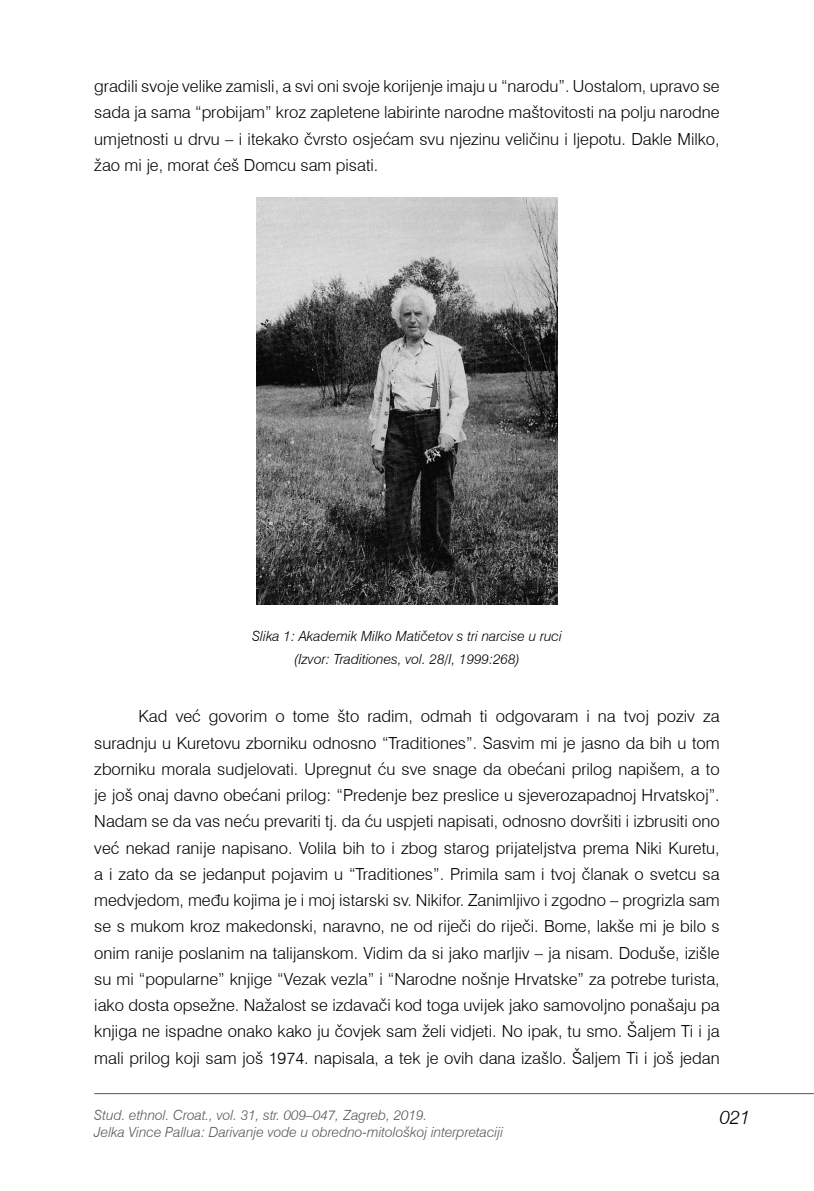
<style>
.page{position:relative;width:814px;height:1191px;background:#fff}
.page>*{position:absolute;margin:0;border:0;box-sizing:border-box;transform-origin:0 0}
.t1{font:italic 300 19.25px "Swiss 721 BT";color:#000}
.t2{font:300 16.62px/26.2px "Swiss 721 BT";color:#000;text-align:justify}
.t3{font:italic 300 14px/16.8px "Swiss 721 BT";color:#575756}
.t4{font:italic 300 14px/22.8px "Swiss 721 BT";color:#000;text-align:center}
</style>
<div class="page">
<hr style="left:94px;top:1093px;width:720px;height:1px;background:#575756">
<img style="left:256px;top:197px;width:301px;height:407px">
<p class="t2" style="left:94px;top:73px;width:627px">gradili svoje velike zamisli, a svi oni svoje korijenje imaju u “narodu”. Uostalom, upravo se sada ja sama “probijam” kroz zapletene labirinte narodne maštovitosti na polju narodne umjetnosti u drvu – i itekako čvrsto osjećam svu njezinu veličinu i ljepotu. Dakle Milko, žao mi je, morat ćeš Domcu sam pisati.</p>
<p class="t4" style="left:252px;top:625px;width:311px">Slika 1: Akademik Milko Matičetov s tri narcise u ruci (Izvor: Traditiones, vol. 28/I, 1999:268)</p>
<p class="t2" style="left:94px;top:703px;width:627px;text-indent:44px">Kad već govorim o tome što radim, odmah ti odgovaram i na tvoj poziv za suradnju u Kuretovu zborniku odnosno “Traditiones”. Sasvim mi je jasno da bih u tom zborniku morala sudjelovati. Upregnut ću sve snage da obećani prilog napišem, a to je još onaj davno obećani prilog: “Predenje bez preslice u sjeverozapadnoj Hrvatskoj”.<br>Nadam se da vas neću prevariti tj. da ću uspjeti napisati, odnosno dovršiti i izbrusiti ono već nekad ranije napisano. Volila bih to i zbog starog prijateljstva prema Niki Kuretu, a i zato da se jedanput pojavim u “Traditiones”. Primila sam i tvoj članak o svetcu sa medvjedom, među kojima je i moj istarski sv. Nikifor. Zanimljivo i zgodno – progrizla sam se s mukom kroz makedonski, naravno, ne od riječi do riječi. Bome, lakše mi je bilo s onim ranije poslanim na talijanskom. Vidim da si jako marljiv – ja nisam. Doduše, izišle su mi “popularne” knjige “Vezak vezla” i “Narodne nošnje Hrvatske” za potrebe turista, iako dosta opsežne. Nažalost se izdavači kod toga uvijek jako samovoljno ponašaju pa knjiga ne ispadne onako kako ju čovjek sam želi vidjeti. No ipak, tu smo. Šaljem Ti i ja mali prilog koji sam još 1974. napisala, a tek je ovih dana izašlo. Šaljem Ti i još jedan</p>
<p class="t3" style="left:94px;top:1106px;width:410px">Stud. ethnol. Croat., vol. 31, str. 009–047, Zagreb, 2019.<br>Jelka Vince Pallua: Darivanje vode u obredno-mitološkoj interpretaciji</p>
<p class="t1" style="left:719px;top:1105px;width:32px">021</p>
</div>
